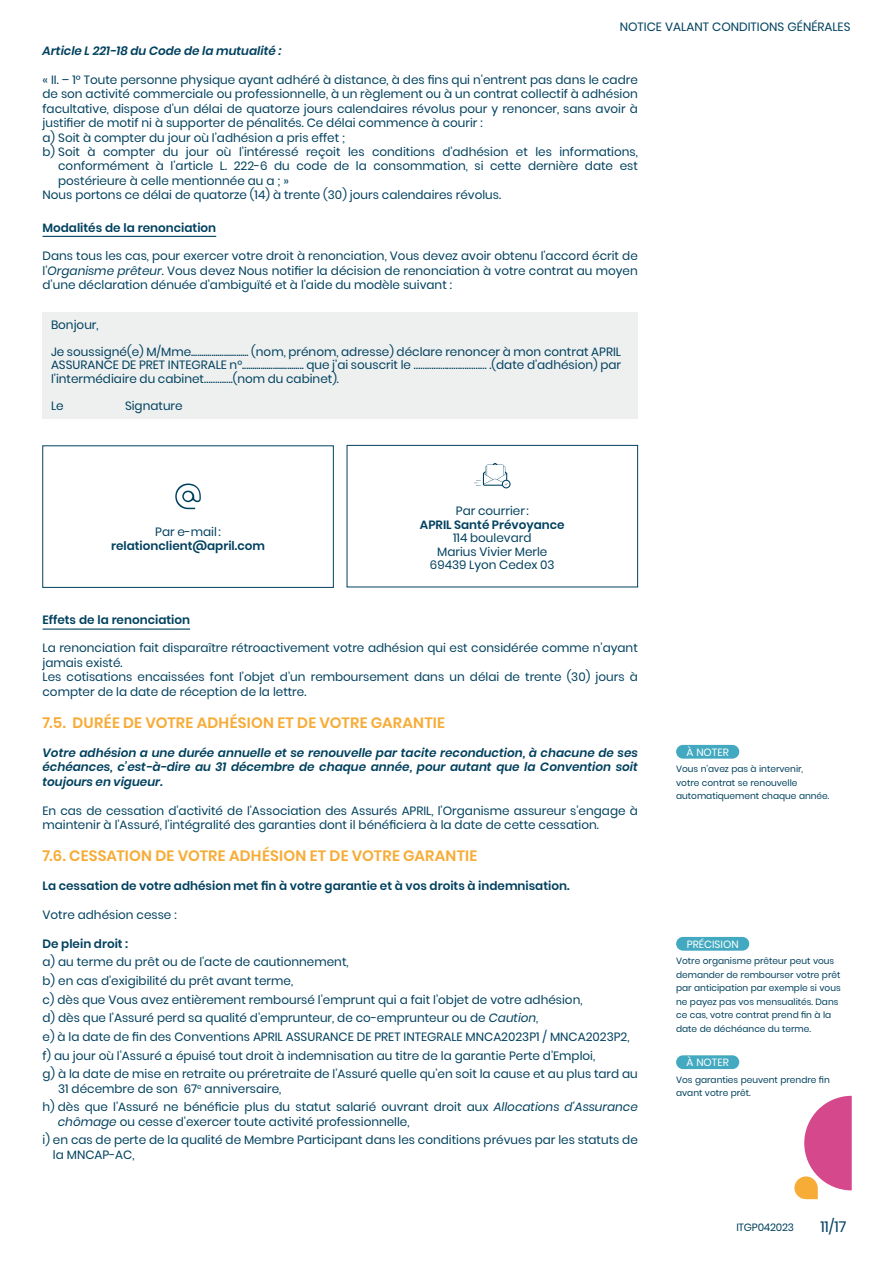
<style>
.page{position:relative;width:893px;height:1263px;background:#fff}
.page>*{position:absolute;margin:0;border:0;box-sizing:border-box;transform-origin:0 0}
.t1{font:600 15px "Poppins";letter-spacing:.015em;color:#f7ac37}
.t2{font:15px "Poppins";color:#00415f}
.t3{font:12px/18.6px "Poppins";color:#00415f}
.t4{font:italic 600 12px/14.4px "Poppins";color:#00415f;text-align:justify}
.t5{font:600 12px "Poppins";color:#00415f}
.t6{font:10.5px "Poppins";color:#fff}
.t7{font:10.5px "Poppins";letter-spacing:-.02em;color:#00415f}
.t8{font:9px/13.5px "Poppins";color:#00415f}
.s1{font-style:italic}
</style>
<div class="page">
<svg style="left:794px;top:1096px;width:58px;height:103px"></svg>
<hr style="left:43px;top:236px;width:173px;height:1px;background:#00415f">
<hr style="left:43px;top:628px;width:147px;height:2px;background:#00415f">
<div style="left:43px;top:312px;width:595px;height:106px;background:#eeefef"></div>
<svg style="left:175px;top:483px;width:26px;height:26px"></svg>
<div style="left:43px;top:446px;width:291px;height:142px;border:1px solid #00415f"></div>
<svg style="left:474px;top:463px;width:37px;height:25px"></svg>
<div style="left:347px;top:445px;width:291px;height:142px;border:1px solid #00415f"></div>
<div style="left:676px;top:745px;width:63px;height:14px;background:#42a9c0;border-radius:7px"></div>
<div style="left:676px;top:937px;width:73px;height:14px;background:#42a9c0;border-radius:7px"></div>
<div style="left:676px;top:1055px;width:63px;height:14px;background:#42a9c0;border-radius:7px"></div>
<p class="t3" style="left:620px;top:17px;width:232px">NOTICE VALANT CONDITIONS GÉNÉRALES</p>
<p class="t4" style="left:43px;top:44px;width:240px">Article L 221-18 du Code de la mutualité :</p>
<p class="t3" style="left:43px;top:70px;width:597px">« II. – 1° Toute personne physique ayant adhéré à distance, à des fins qui n’entrent pas dans le cadre</p>
<p class="t3" style="left:43px;top:85px;width:597px">de son activité commerciale ou professionnelle, à un règlement ou à un contrat collectif à adhésion</p>
<p class="t3" style="left:43px;top:99px;width:597px">facultative, dispose d’un délai de quatorze jours calendaires révolus pour y renoncer, sans avoir à</p>
<p class="t3" style="left:43px;top:114px;width:442px">justifier de motif ni à supporter de pénalités. Ce délai commence à courir :</p>
<p class="t3" style="left:43px;top:128px;width:304px">a) Soit à compter du jour où l’adhésion a pris effet ;</p>
<p class="t3" style="left:43px;top:142px;width:597px">b) Soit à compter du jour où l’intéressé reçoit les conditions d’adhésion et les informations,</p>
<p class="t3" style="left:58px;top:157px;width:581px">conformément à l’article L. 222-6 du code de la consommation, si cette dernière date est</p>
<p class="t3" style="left:58px;top:171px;width:232px">postérieure à celle mentionnée au a ; »</p>
<p class="t3" style="left:43px;top:186px;width:460px">Nous portons ce délai de quatorze (14) à trente (30) jours calendaires révolus.</p>
<p class="t5" style="left:43px;top:220px;width:175px">Modalités de la renonciation</p>
<p class="t3" style="left:43px;top:249px;width:597px;line-height:14.4px;text-align:justify">Dans tous les cas, pour exercer votre droit à renonciation, Vous devez avoir obtenu l’accord écrit de l’<span class="s1">Organisme prêteur</span>. Vous devez Nous notifier la décision de renonciation à votre contrat au moyen d’une déclaration dénuée d’ambiguïté et à l’aide du modèle suivant :</p>
<p class="t3" style="left:51px;top:315px;width:49px">Bonjour,</p>
<p class="t3" style="left:51px;top:345px;width:572px;line-height:13.5px;text-align:justify">Je soussigné(e) M/Mme............................ (nom, prénom, adresse) déclare renoncer à mon contrat APRIL ASSURANCE DE PRET INTEGRALE n°.............................. que j’ai souscrit le …………………………… .(date d’adhésion) par l’intermédiaire du cabinet………….(nom du cabinet).</p>
<p class="t3" style="left:51px;top:396px;width:14px">Le</p>
<p class="t3" style="left:125px;top:396px;width:59px">Signature</p>
<p class="t3" style="left:155px;top:523px;width:67px">Par e-mail :</p>
<p class="t5" style="left:111px;top:538px;width:155px">relationclient@april.com</p>
<p class="t3" style="left:456px;top:502px;width:74px">Par courrier:</p>
<p class="t5" style="left:420px;top:518px;width:146px">APRIL Santé Prévoyance</p>
<p class="t3" style="left:430px;top:531px;width:126px;line-height:13.5px;text-align:center">114 boulevard<br>Marius Vivier Merle<br>69439 Lyon Cedex 03</p>
<p class="t5" style="left:43px;top:613px;width:149px">Effets de la renonciation</p>
<p class="t3" style="left:43px;top:641px;width:597px;line-height:14.4px">La renonciation fait disparaître rétroactivement votre adhésion qui est considérée comme n’ayant jamais existé.<br>Les cotisations encaissées font l’objet d’un remboursement dans un délai de trente (30) jours à compter de la date de réception de la lettre.</p>
<p class="t1" style="left:43px;top:714px;width:404px">7.5. DURÉE DE VOTRE ADHÉSION ET DE VOTRE GARANTIE</p>
<p class="t4" style="left:43px;top:745px;width:597px">Votre adhésion a une durée annuelle et se renouvelle par tacite reconduction, à chacune de ses échéances, c’est-à-dire au 31 décembre de chaque année, pour autant que la Convention soit toujours en vigueur.</p>
<p class="t3" style="left:43px;top:803px;width:597px;line-height:14.4px">En cas de cessation d’activité de l’Association des Assurés APRIL, l’Organisme assureur s’engage à maintenir à l’Assuré, l’intégralité des garanties dont il bénéficiera à la date de cette cessation.</p>
<p class="t1" style="left:43px;top:847px;width:436px">7.6. CESSATION DE VOTRE ADHÉSION ET DE VOTRE GARANTIE</p>
<p class="t5" style="left:43px;top:879px;width:528px">La cessation de votre adhésion met fin à votre garantie et à vos droits à indemnisation.</p>
<p class="t3" style="left:43px;top:905px;width:136px">Votre adhésion cesse :</p>
<p class="t5" style="left:43px;top:936px;width:87px">De plein droit :</p>
<p class="t3" style="left:43px;top:953px;width:597px">a) au terme du prêt ou de l’acte de cautionnement,<br>b) en cas d’exigibilité du prêt avant terme,<br>c) dès que Vous avez entièrement remboursé l’emprunt qui a fait l’objet de votre adhésion,<br>d) dès que l’Assuré perd sa qualité d’emprunteur, de co-emprunteur ou de <span class="s1">Caution</span>,<br>e) à la date de fin des Conventions APRIL ASSURANCE DE PRET INTEGRALE MNCA2023P1 / MNCA2023P2, f) au jour où l’Assuré a épuisé tout droit à indemnisation au titre de la garantie Perte d’Emploi,<br>g) à la date de mise en retraite ou préretraite de l’Assuré quelle qu’en soit la cause et au plus tard au</p>
<p class="t3" style="left:43px;top:1079px;width:597px;text-indent:16px">31 décembre de son 67<sup>e</sup> anniversaire,<br>h) dès que l’Assuré ne bénéficie plus du statut salarié ouvrant droit aux <span class="s1">Allocations d’Assurance</span></p>
<p class="t3" style="left:43px;top:1112px;width:597px;text-indent:15px"><span class="s1">chômage</span> ou cesse d’exercer toute activité professionnelle,<br>i) en cas de perte de la qualité de Membre Participant dans les conditions prévues par les statuts de</p>
<p class="t3" style="left:53px;top:1145px;width:83px">la MNCAP-AC,</p>
<p class="t6" style="left:686px;top:746px;width:44px">À NOTER</p>
<p class="t8" style="left:676px;top:762px;width:155px">Vous n’avez pas à intervenir,<br>votre contrat se renouvelle automatiquement chaque année.</p>
<p class="t6" style="left:687px;top:938px;width:53px">PRÉCISION</p>
<p class="t8" style="left:676px;top:954px;width:166px">Votre organisme prêteur peut vous demander de rembourser votre prêt par anticipation par exemple si vous ne payez pas vos mensualités. Dans ce cas, votre contrat prend fin à la date de déchéance du terme.</p>
<p class="t6" style="left:686px;top:1056px;width:44px">À NOTER</p>
<p class="t8" style="left:676px;top:1073px;width:155px">Vos garanties peuvent prendre fin avant votre prêt.</p>
<p class="t7" style="left:736px;top:1222px;width:59px">ITGP042023</p>
<p class="t2" style="left:820px;top:1218px;width:28px">11/17</p>
</div>
